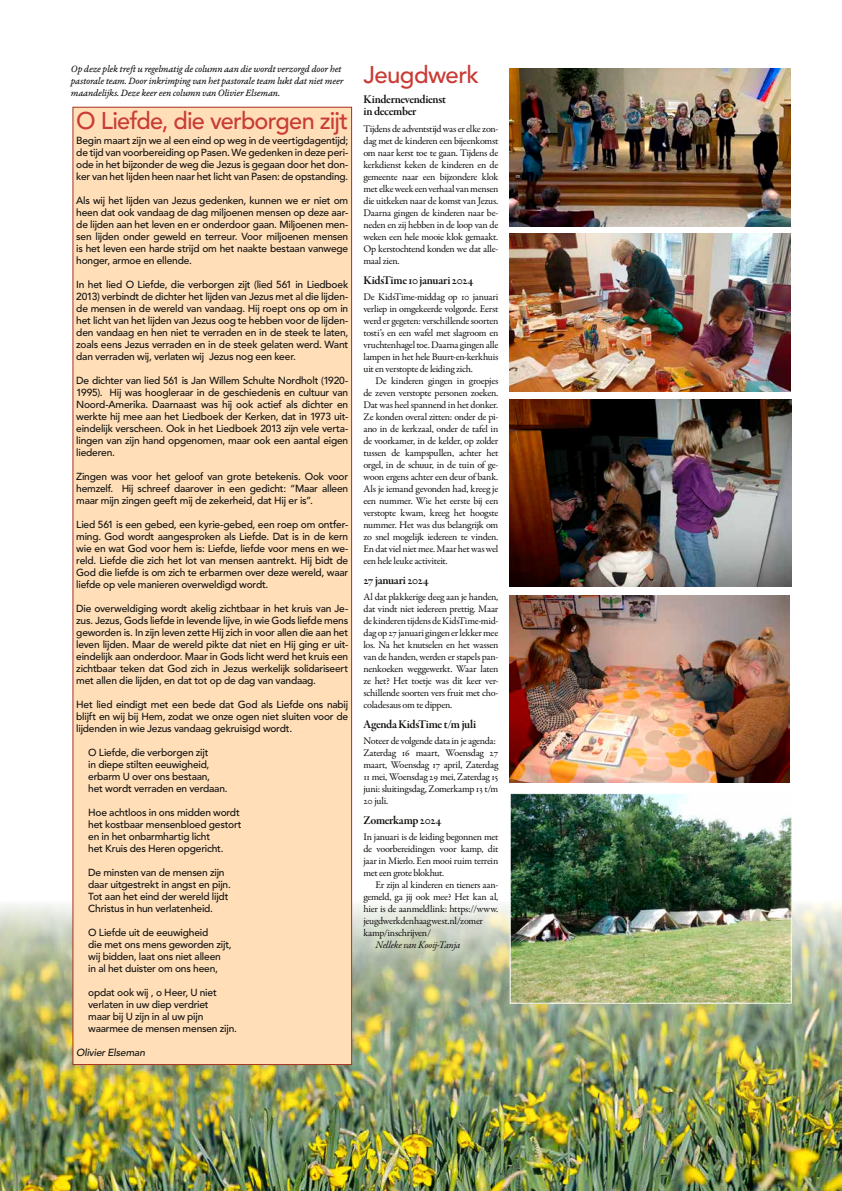
<style>
.page{position:relative;width:842px;height:1191px;background:#fff}
.page>*{position:absolute;margin:0;border:0;box-sizing:border-box;transform-origin:0 0}
.t1{font:500 24px "Avenir LT Std";letter-spacing:-.03em;color:#c93b34}
.t2{font:12px/12px "Garamond Premr Pro Smbd Subh";letter-spacing:-.03em;color:#11110f}
.t3{font:500 10.2px/12px "Avenir LT Std";letter-spacing:-.02em;color:#11110f;text-align:justify}
.t4{font:10.2px/12px "Garamond Premr Pro";letter-spacing:-.03em;color:#11110f;text-align:justify}
.t5{font:10.2px/12px "Garamond Premr Pro It Capt";letter-spacing:-.02em;color:#11110f}
.t6{font:italic 10.2px "Garamond Premr Pro";letter-spacing:-.025em;color:#11110f}
.t7{font:italic 500 10.2px "Avenir LT Std";letter-spacing:-.02em;color:#11110f}
</style>
<div class="page">
<img style="left:0;top:901px;width:842px;height:290px">
<div style="left:73px;top:107px;width:279px;height:957px;background:#ffdeb8"></div>
<img style="left:510px;top:233px;width:281px;height:158px">
<img style="left:510px;top:68px;width:281px;height:158px">
<img style="left:510px;top:399px;width:281px;height:187px">
<img style="left:509px;top:596px;width:281px;height:187px">
<img style="left:512px;top:795px;width:278px;height:206px">
<div style="left:510px;top:793px;width:282px;height:210px;border:1px solid #fff"></div>
<p class="t5" style="left:71px;top:63px;width:274px">Op deze plek treft u regelmatig de column aan die wordt verzorgd door het pastorale team. Door inkrimping van het pastorale team lukt dat niet meer maandelijks. Deze keer een column van Olivier Elseman.</p>
<h1 class="t1" style="left:363px;top:61px;width:117px">Jeugdwerk</h1>
<p class="t2" style="left:363px;top:94px;width:84px">Kindernevendienst in december</p>
<p class="t4" style="left:363px;top:123px;width:136px">Tijdens de adventstijd was er elke zon&shy;dag met de kinderen een bijeenkomst om naar kerst toe te gaan. Tijdens de kerkdienst keken de kinderen en de gemeente naar een bijzondere klok met elke week een verhaal van mensen die uitkeken naar de komst van Jezus.<br>Daarna gingen de kinderen naar be&shy;neden en zij hebben in de loop van de weken een hele mooie klok gemaakt.<br>Op kerstochtend konden we dat alle&shy;maal zien.</p>
<p class="t2" style="left:363px;top:275px;width:112px">KidsTime 10 januari 2024</p>
<p class="t4" style="left:363px;top:291px;width:136px">De KidsTime-middag op 10 januari verliep in omgekeerde volgorde. Eerst werd er gegeten: verschillende soorten tosti’s en een wafel met slagroom en vruchtenhagel toe. Daarna gingen alle lampen in het hele Buurt-en-kerkhuis uit en verstopte de leiding zich.</p>
<p class="t4" style="left:363px;top:375px;width:136px;text-indent:12px">De kinderen gingen in groepjes de zeven verstopte personen zoeken.<br>Dat was heel spannend in het donker.<br>Ze konden overal zitten: onder de pi&shy;ano in de kerkzaal, onder de tafel in de voorkamer, in de kelder, op zolder tussen de kampspullen, achter het orgel, in de schuur, in de tuin of ge&shy;woon ergens achter een deur of bank.<br>Als je iemand gevonden had, kreeg je een nummer. Wie het eerste bij een verstopte kwam, kreeg het hoogste nummer. Het was dus belangrijk om zo snel mogelijk iedereen te vinden.<br>En dat viel niet mee. Maar het was wel een hele leuke activiteit.</p>
<p class="t2" style="left:363px;top:575px;width:67px">27 januari 2024</p>
<p class="t4" style="left:363px;top:591px;width:136px">Al dat plakkerige deeg aan je handen, dat vindt niet iedereen prettig. Maar de kinderen tijdens de KidsTime-mid&shy;dag op 27 januari gingen er lekker mee los. Na het knutselen en het wassen van de handen, werden er stapels pan&shy;nenkoeken weggewerkt. Waar laten ze het? Het toetje was dit keer ver&shy;schillende soorten vers fruit met cho&shy;coladesaus om te dippen.</p>
<p class="t2" style="left:363px;top:719px;width:114px">Agenda KidsTime t/m juli</p>
<p class="t4" style="left:363px;top:735px;width:137px;text-align:left">Noteer de volgende data in je agenda:<br>Zaterdag 16 maart, Woensdag 27 maart, Woensdag 17 april, Zaterdag<br>11 mei, Woensdag 29 mei, Zaterdag 15 juni: sluitingsdag, Zomerkamp 13 t/m<br>20 juli.</p>
<p class="t2" style="left:363px;top:815px;width:80px">Zomerkamp 2024</p>
<p class="t4" style="left:363px;top:831px;width:136px">In januari is de leiding begonnen met de voorbereidingen voor kamp, dit jaar in Mierlo. Een mooi ruim terrein met een grote blokhut.</p>
<p class="t4" style="left:363px;top:879px;width:136px;text-align:left;text-indent:12px">Er zijn al kinderen en tieners aan&shy;gemeld, ga jij ook mee? Het kan al, hier is de aanmeldlink: https://www. jeugdwerkdenhaagwest.nl/zomer kamp/inschrijven/</p>
<p class="t6" style="left:375px;top:938px;width:86px">Nelleke van Kooij-Tanja</p>
<h1 class="t1" style="left:76px;top:106px;width:273px">O Liefde, die verborgen zijt</h1>
<p class="t3" style="left:76px;top:135px;width:273px">Begin maart zijn we al een eind op weg in de veertigdagentijd; de tijd van voorbereiding op Pasen. We gedenken in deze peri&shy;ode in het bijzonder de weg die Jezus is gegaan door het don&shy;ker van het lijden heen naar het licht van Pasen: de opstanding.</p>
<p class="t3" style="left:76px;top:195px;width:274px">Als wij het lijden van Jezus gedenken, kunnen we er niet om heen dat ook vandaag de dag miljoenen mensen op deze aar&shy;de lijden aan het leven en er onderdoor gaan. Miljoenen men&shy;sen lijden onder geweld en terreur. Voor miljoenen mensen is het leven een harde strijd om het naakte bestaan vanwege honger, armoe en ellende.</p>
<p class="t3" style="left:76px;top:279px;width:274px">In het lied O Liefde, die verborgen zijt (lied 561 in Liedboek 2013) verbindt de dichter het lijden van Jezus met al die lijden&shy;de mensen in de wereld van vandaag. Hij roept ons op om in het licht van het lijden van Jezus oog te hebben voor de lijden&shy;den vandaag en hen niet te verraden en in de steek te laten, zoals eens Jezus verraden en in de steek gelaten werd. Want dan verraden wij, verlaten wij Jezus nog een keer.</p>
<p class="t3" style="left:76px;top:375px;width:274px">De dichter van lied 561 is Jan Willem Schulte Nordholt (1920- 1995). Hij was hoogleraar in de geschiedenis en cultuur van Noord-Amerika. Daarnaast was hij ook actief als dichter en werkte hij mee aan het Liedboek der Kerken, dat in 1973 uit&shy;eindelijk verscheen. Ook in het Liedboek 2013 zijn vele verta&shy;lingen van zijn hand opgenomen, maar ook een aantal eigen liederen.</p>
<p class="t3" style="left:76px;top:471px;width:274px">Zingen was voor het geloof van grote betekenis. Ook voor hemzelf. Hij schreef daarover in een gedicht: “Maar alleen maar mijn zingen geeft mij de zekerheid, dat Hij er is”.</p>
<p class="t3" style="left:76px;top:519px;width:274px">Lied 561 is een gebed, een kyrie-gebed, een roep om ontfer&shy;ming. God wordt aangesproken als Liefde. Dat is in de kern wie en wat God voor hem is: Liefde, liefde voor mens en we&shy;reld. Liefde die zich het lot van mensen aantrekt. Hij bidt de God die liefde is om zich te erbarmen over deze wereld, waar liefde op vele manieren overweldigd wordt.</p>
<p class="t3" style="left:76px;top:603px;width:273px">Die overweldiging wordt akelig zichtbaar in het kruis van Je&shy;zus. Jezus, Gods liefde in levende lijve, in wie Gods liefde mens geworden is. In zijn leven zette Hij zich in voor allen die aan het leven lijden. Maar de wereld pikte dat niet en Hij ging er uit&shy;eindelijk aan onderdoor. Maar in Gods licht werd het kruis een zichtbaar teken dat God zich in Jezus werkelijk solidariseert met allen die lijden, en dat tot op de dag van vandaag.</p>
<p class="t3" style="left:76px;top:699px;width:273px">Het lied eindigt met een bede dat God als Liefde ons nabij blijft en wij bij Hem, zodat we onze ogen niet sluiten voor de lijdenden in wie Jezus vandaag gekruisigd wordt.</p>
<p class="t3" style="left:88px;top:747px;width:141px;text-align:left">O Liefde, die verborgen zijt<br>in diepe stilten eeuwigheid, erbarm U over ons bestaan,<br>het wordt verraden en verdaan.</p>
<p class="t3" style="left:88px;top:807px;width:155px;text-align:left">Hoe achtloos in ons midden wordt het kostbaar mensenbloed gestort en in het onbarmhartig licht<br>het Kruis des Heren opgericht.</p>
<p class="t3" style="left:88px;top:867px;width:144px;text-align:left">De minsten van de mensen zijn daar uitgestrekt in angst en pijn.<br>Tot aan het eind der wereld lijdt<br>Christus in hun verlatenheid.</p>
<p class="t3" style="left:88px;top:927px;width:145px;text-align:left">O Liefde uit de eeuwigheid<br>die met ons mens geworden zijt, wij bidden, laat ons niet alleen<br>in al het duister om ons heen,</p>
<p class="t3" style="left:88px;top:987px;width:150px;text-align:left">opdat ook wij , o Heer, U niet verlaten in uw diep verdriet<br>maar bij U zijn in al uw pijn waarmee de mensen mensen zijn.</p>
<p class="t7" style="left:76px;top:1046px;width:70px">Olivier Elseman</p>
</div>
